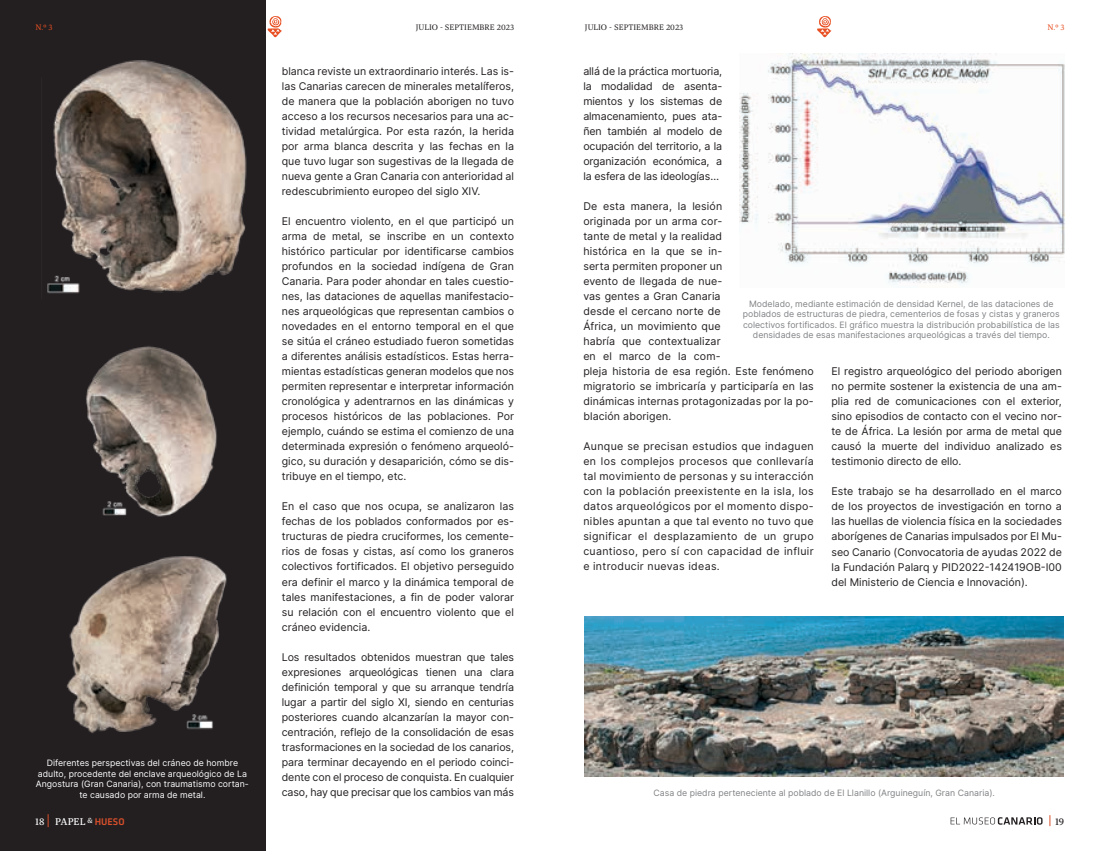
<style>
.page{position:relative;width:1099px;height:851px;background:#fff}
.page>*{position:absolute;margin:0;border:0;box-sizing:border-box;transform-origin:0 0}
.t1{font:10.62px/15px "Inter";letter-spacing:.005em;color:#231f20;text-align:justify}
.t2{font:500 10px "Dashiell Text";color:#231f20}
.t3{font:8.75px/10.5px "Inter";color:#808285;text-align:center}
.t4{font:8.75px/10.5px "Inter";color:#fff;text-align:center}
.t5{font:8.12px "Dashiell Text";color:#231f20}
.t6{font:8.12px "Dashiell Text";color:#e84f22}
</style>
<div class="page">
<div style="left:0;top:0;width:266px;height:850px;background:#231f20"></div>
<img style="left:47px;top:60px;width:200px;height:673px">
<svg style="left:817px;top:16px;width:14px;height:21px"></svg>
<svg style="left:267px;top:16px;width:15px;height:21px"></svg>
<svg style="left:48px;top:814px;width:1px;height:13px"></svg>
<svg style="left:950px;top:817px;width:92px;height:7px"></svg>
<img style="left:740px;top:53px;width:324px;height:231px">
<img style="left:585px;top:616px;width:478px;height:160px">
<p class="t6" style="left:35px;top:22px;width:18px">N.º 3</p>
<p class="t5" style="left:416px;top:22px;width:100px">JULIO - SEPTIEMBRE 2023</p>
<p class="t5" style="left:585px;top:22px;width:100px">JULIO - SEPTIEMBRE 2023</p>
<p class="t6" style="left:1047px;top:22px;width:18px">N.º 3</p>
<p class="t4" style="left:36px;top:757px;width:214px">Diferentes perspectivas del cráneo de hombre adulto, procedente del enclave arqueológico de La Angostura (Gran Canaria), con traumatismo cortan&shy;te causado por arma de metal.</p>
<p class="t1" style="left:282px;top:63px;width:234px">blanca reviste un extraordinario interés. Las is&shy;las Canarias carecen de minerales metalíferos, de manera que la población aborigen no tuvo acceso a los recursos necesarios para una ac&shy;tividad metalúrgica. Por esta razón, la herida por arma blanca descrita y las fechas en la que tuvo lugar son sugestivas de la llegada de nueva gente a Gran Canaria con anterioridad al redescubrimiento europeo del siglo XIV.</p>
<p class="t1" style="left:282px;top:213px;width:234px">El encuentro violento, en el que participó un arma de metal, se inscribe en un contexto histórico particular por identificarse cambios profundos en la sociedad indígena de Gran Canaria. Para poder ahondar en tales cuestio&shy;nes, las dataciones de aquellas manifestacio&shy;nes arqueológicas que representan cambios o novedades en el entorno temporal en el que se sitúa el cráneo estudiado fueron sometidas a diferentes análisis estadísticos. Estas herra&shy;mientas estadísticas generan modelos que nos permiten representar e interpretar información cronológica y adentrarnos en las dinámicas y procesos históricos de las poblaciones. Por ejemplo, cuándo se estima el comienzo de una determinada expresión o fenómeno arqueoló&shy;gico, su duración y desaparición, cómo se dis&shy;tribuye en el tiempo, etc.</p>
<p class="t1" style="left:282px;top:498px;width:234px">En el caso que nos ocupa, se analizaron las fechas de los poblados conformados por es&shy;tructuras de piedra cruciformes, los cemente&shy;rios de fosas y cistas, así como los graneros colectivos fortificados. El objetivo perseguido era definir el marco y la dinámica temporal de tales manifestaciones, a fin de poder valorar su relación con el encuentro violento que el cráneo evidencia.</p>
<p class="t1" style="left:282px;top:649px;width:234px">Los resultados obtenidos muestran que tales expresiones arqueológicas tienen una clara definición temporal y que su arranque tendría lugar a partir del siglo XI, siendo en centurias posteriores cuando alcanzarían la mayor con&shy;centración, reflejo de la consolidación de esas trasformaciones en la sociedad de los canarios, para terminar decayendo en el periodo coinci&shy;dente con el proceso de conquista. En cualquier caso, hay que precisar que los cambios van más</p>
<p class="t1" style="left:583px;top:63px;width:140px">allá de la práctica mortuoria, la modalidad de asenta&shy;mientos y los sistemas de almacenamiento, pues ata&shy;ñen también al modelo de ocupación del territorio, a la organización económica, a la esfera de las ideologías…</p>
<p class="t1" style="left:583px;top:198px;width:232px;text-align:left">De esta manera, la lesión<br>originada por un arma cor-<br>tante de metal y la realidad<br>histórica en la que se in-<br>serta permiten proponer un<br>evento de llegada de nue-<br>vas gentes a Gran Canaria<br>desde el cercano norte de<br>África, un movimiento que<br>habría que contextualizar<br>en el marco de la com-<br>pleja historia de esa región. Este fenómeno migratorio se imbricaría y participaría en las dinámicas internas protagonizadas por la po&shy;blación aborigen.</p>
<p class="t1" style="left:583px;top:438px;width:232px">Aunque se precisan estudios que indaguen en los complejos procesos que conllevaría tal movimiento de personas y su interacción con la población preexistente en la isla, los datos arqueológicos por el momento dispo&shy;nibles apuntan a que tal evento no tuvo que significar el desplazamiento de un grupo cuantioso, pero sí con capacidad de influir e introducir nuevas ideas.</p>
<p class="t3" style="left:743px;top:298px;width:318px">Modelado, mediante estimación de densidad Kernel, de las dataciones de poblados de estructuras de piedra, cementerios de fosas y cistas y graneros colectivos fortificados. El gráfico muestra la distribución probabilística de las densidades de esas manifestaciones arqueológicas a través del tiempo.</p>
<p class="t1" style="left:831px;top:363px;width:232px">El registro arqueológico del periodo aborigen no permite sostener la existencia de una am&shy;plia red de comunicaciones con el exterior, sino episodios de contacto con el vecino nor&shy;te de África. La lesión por arma de metal que causó la muerte del individuo analizado es testimonio directo de ello.</p>
<p class="t1" style="left:831px;top:484px;width:232px">Este trabajo se ha desarrollado en el marco de los proyectos de investigación en torno a las huellas de violencia física en la sociedades aborígenes de Canarias impulsados por El Mu&shy;seo Canario (Convocatoria de ayudas 2022 de la Fundación Palarq y PID2022-142419OB-I00 del Ministerio de Ciencia e Innovación).</p>
<p class="t3" style="left:653px;top:786px;width:343px">Casa de piedra perteneciente al poblado de El Llanillo (Arguineguín, Gran Canaria).</p>
<p class="t2" style="left:1055px;top:814px;width:11px">19</p>
</div>
